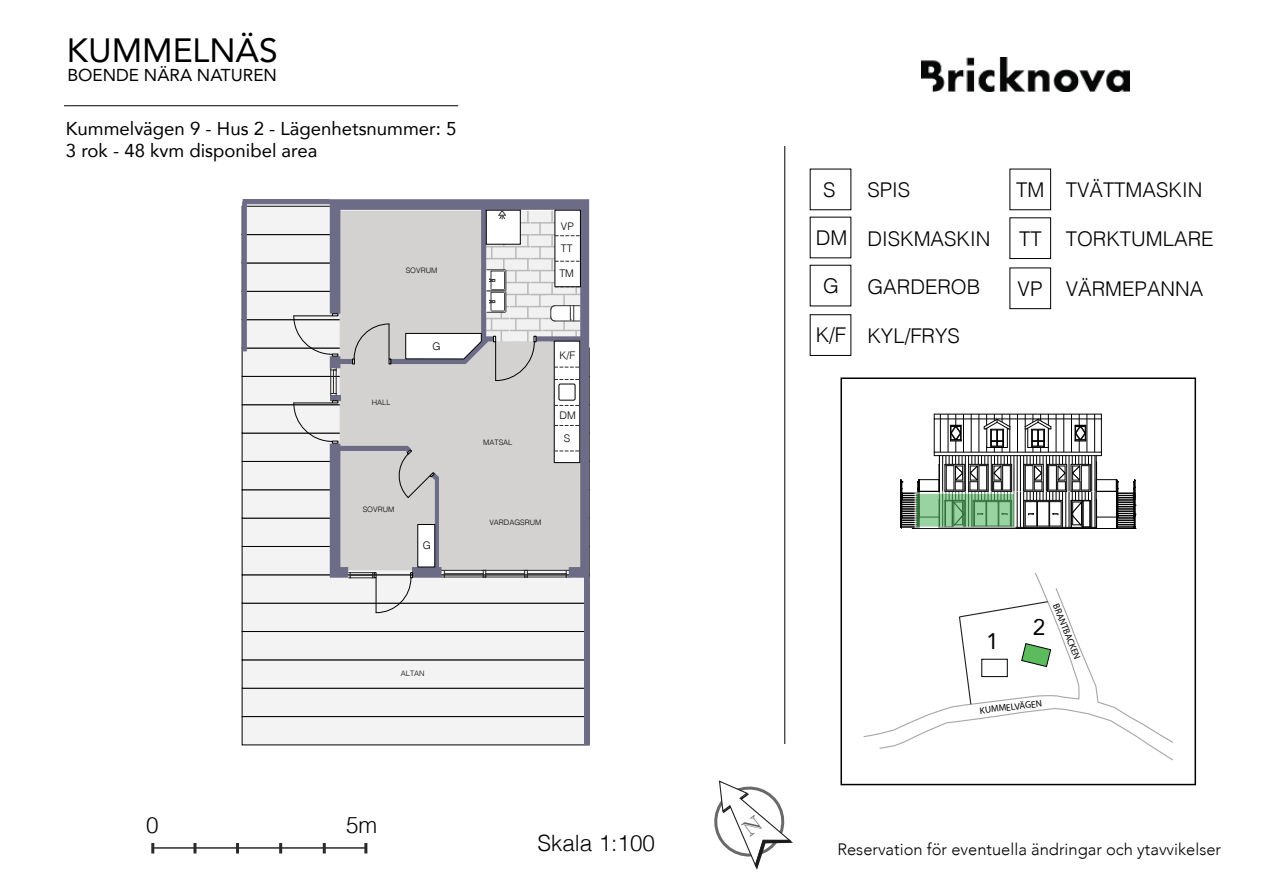
<style>
.page{position:relative;width:1263px;height:893px;background:#fff}
.page>*{position:absolute;margin:0;border:0;box-sizing:border-box;transform-origin:0 0}
.t1{font:33.6px "Avenir";color:#010101}
.t2{font:300 22.5px "Helvetica";color:#010101}
.t3{font:22.5px "Avenir";color:#010101}
.t4{font:300 20.25px "Helvetica";color:#010101}
.t5{font:18.6px/22.4px "Avenir";color:#010101}
.t6{font:17.25px "Avenir";color:#010101}
.t7{font:300 16.5px "Avenir";color:#010101}
.t8{font:300 10.5px/22.5px "Helvetica";color:#010101;text-align:center}
.t9{font:9.45px "Myriad Pro";color:#010101}
.t10{font:300 7.5px "Helvetica";color:#010101}
</style>
<div class="page">
<div style="left:810px;top:314px;width:41px;height:42px;border:1px solid #010101"></div>
<div style="left:1009px;top:217px;width:42px;height:42px;border:1px solid #010101"></div>
<div style="left:1009px;top:268px;width:42px;height:41px;border:1px solid #010101"></div>
<hr style="left:784px;top:146px;width:1px;height:598px;background:#010101">
<img style="left:921px;top:57px;width:208px;height:34px">
<hr style="left:153px;top:847px;width:213px;height:2px;background:#2a2a2a">
<svg style="left:151px;top:843px;width:3px;height:10px"></svg>
<svg style="left:193px;top:843px;width:3px;height:10px"></svg>
<svg style="left:236px;top:843px;width:3px;height:10px"></svg>
<svg style="left:279px;top:843px;width:3px;height:10px"></svg>
<svg style="left:323px;top:843px;width:3px;height:10px"></svg>
<svg style="left:364px;top:843px;width:3px;height:10px"></svg>
<div style="left:242px;top:716px;width:347px;height:29px;background:#f3f3f3"></div>
<div style="left:242px;top:688px;width:347px;height:29px;background:#f3f3f3;border:1px solid #010101"></div>
<div style="left:242px;top:660px;width:347px;height:28px;background:#f3f3f3"></div>
<div style="left:242px;top:631px;width:347px;height:29px;background:#f3f3f3"></div>
<div style="left:242px;top:603px;width:347px;height:29px;background:#f3f3f3;border:1px solid #010101"></div>
<div style="left:242px;top:575px;width:347px;height:28px;background:#f3f3f3"></div>
<svg style="left:242px;top:199px;width:347px;height:379px;fill:#d4d2d1"></svg>
<div style="left:584px;top:578px;width:6px;height:167px;background:#6d6c86"></div>
<hr style="left:527px;top:570px;width:39px;height:1px;background:#2a2a2a">
<hr style="left:527px;top:577px;width:39px;height:1px;background:#2a2a2a">
<hr style="left:527px;top:573px;width:39px;height:1px;background:#2a2a2a">
<svg style="left:566px;top:570px;width:3px;height:8px"></svg>
<hr style="left:486px;top:570px;width:39px;height:1px;background:#2a2a2a">
<hr style="left:486px;top:577px;width:39px;height:1px;background:#2a2a2a">
<hr style="left:486px;top:573px;width:39px;height:1px;background:#2a2a2a">
<svg style="left:524px;top:570px;width:4px;height:8px"></svg>
<hr style="left:444px;top:570px;width:39px;height:1px;background:#2a2a2a">
<hr style="left:444px;top:577px;width:39px;height:1px;background:#2a2a2a">
<hr style="left:444px;top:573px;width:39px;height:1px;background:#2a2a2a">
<svg style="left:483px;top:570px;width:3px;height:8px"></svg>
<svg style="left:293px;top:401px;width:152px;height:212px"></svg>
<svg style="left:293px;top:314px;width:98px;height:81px"></svg>
<svg style="left:555px;top:210px;width:26px;height:77px"></svg>
<svg style="left:549px;top:211px;width:31px;height:132px"></svg>
<svg style="left:863px;top:573px;width:310px;height:187px"></svg>
<svg style="left:900px;top:414px;width:236px;height:115px"></svg>
<svg style="left:914px;top:492px;width:101px;height:36px;background:#82b68a"></svg>
<div style="left:840px;top:377px;width:356px;height:408px;border:2px solid #000"></div>
<hr style="left:64px;top:105px;width:394px;height:1px;background:#010101">
<svg style="left:405px;top:210px;width:136px;height:171px"></svg>
<div style="left:554px;top:341px;width:26px;height:122px;background:#fff"></div>
<svg style="left:554px;top:379px;width:25px;height:1px"></svg>
<svg style="left:554px;top:405px;width:25px;height:1px"></svg>
<svg style="left:554px;top:425px;width:25px;height:1px"></svg>
<svg style="left:554px;top:451px;width:25px;height:1px"></svg>
<svg style="left:554px;top:367px;width:25px;height:1px"></svg>
<div style="left:559px;top:384px;width:16px;height:16px;border:1px solid #010101;border-radius:2px"></div>
<div style="left:418px;top:524px;width:17px;height:43px;background:#fff"></div>
<svg style="left:714px;top:780px;width:79px;height:90px"></svg>
<h1 class="t1" style="left:67px;top:23px;width:213px">KUMMELNÄS</h1>
<p class="t6" style="left:67px;top:62px;width:211px">BOENDE NÄRA NATUREN</p>
<p class="t5" style="left:66px;top:117px;width:392px">Kummelvägen 9 - Hus 2 - Lägenhetsnummer: 5<br>3 rok - 48 kvm disponibel area</p>
<p class="t10" style="left:406px;top:264px;width:33px">SOVRUM</p>
<p class="t10" style="left:372px;top:396px;width:20px">HALL</p>
<p class="t8" style="left:432px;top:334px;width:10px">G</p>
<p class="t10" style="left:363px;top:503px;width:33px">SOVRUM</p>
<p class="t8" style="left:423px;top:534px;width:10px">G</p>
<p class="t10" style="left:483px;top:436px;width:31px">MATSAL</p>
<p class="t8" style="left:561px;top:214px;width:14px">VP</p>
<p class="t8" style="left:561px;top:237px;width:13px">TT</p>
<p class="t8" style="left:559px;top:261px;width:16px">TM</p>
<p class="t8" style="left:559px;top:343px;width:17px">K/F</p>
<p class="t8" style="left:559px;top:403px;width:18px">DM<br>S</p>
<p class="t10" style="left:489px;top:516px;width:54px">VARDAGSRUM</p>
<p class="t10" style="left:401px;top:666px;width:25px">ALTAN</p>
<p class="t2" style="left:146px;top:806px;width:14px">0</p>
<p class="t2" style="left:346px;top:806px;width:33px">5m</p>
<p class="t2" style="left:537px;top:824px;width:119px">Skala 1:100</p>
<p class="t4" style="left:823px;top:172px;width:14px">S</p>
<p class="t4" style="left:867px;top:173px;width:44px">SPIS</p>
<p class="t4" style="left:816px;top:221px;width:176px">DM DISKMASKIN</p>
<p class="t4" style="left:823px;top:269px;width:17px">G</p>
<p class="t4" style="left:867px;top:269px;width:114px">GARDEROB</p>
<p class="t4" style="left:816px;top:319px;width:146px">K/F KYL/FRYS</p>
<p class="t4" style="left:1016px;top:173px;width:188px">TM TVÄTTMASKIN</p>
<p class="t4" style="left:1019px;top:222px;width:196px">TT TORKTUMLARE</p>
<p class="t4" style="left:1018px;top:272px;width:187px">VP VÄRMEPANNA</p>
<p class="t3" style="left:986px;top:624px;width:14px">1</p>
<p class="t3" style="left:1033px;top:609px;width:14px">2</p>
<p class="t9" style="left:1061px;top:602px;width:61px;rotate:68deg">BRANTBACKEN</p>
<p class="t9" style="left:979px;top:705px;width:64px;rotate:-7deg">KUMMELVÄGEN</p>
<p class="t7" style="left:837px;top:840px;width:385px">Reservation för eventuella ändringar och ytavvikelser</p>
</div>
